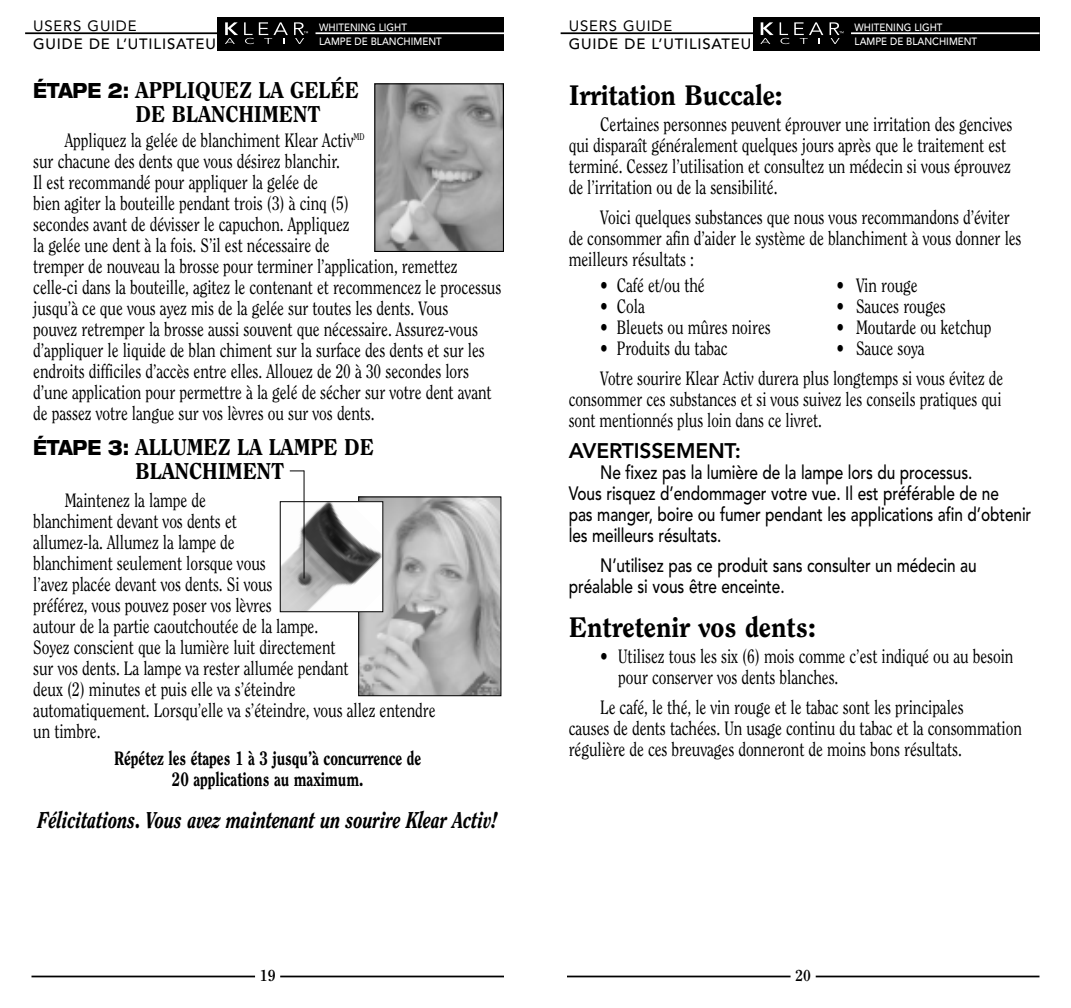
<style>
.page{position:relative;width:1071px;height:1008px;background:#fff}
.page>*{position:absolute;margin:0;border:0;box-sizing:border-box;transform-origin:0 0}
.t1{font:800 28px "Clearface";letter-spacing:-.005em;color:#000}
.t2{font:800 22.75px/24.5px "Clearface";letter-spacing:-.005em;color:#000;scale:.95 1}
.t3{font:italic 800 22.75px "Clearface";letter-spacing:-.005em;color:#000;scale:.8 1}
.t4{font:800 21px "Avenir";letter-spacing:-.005em;color:#000}
.t5{font:19.25px/21px "Clearface";letter-spacing:-.005em;color:#000;scale:.8 1}
.t6{font:500 19.25px/21px "Avenir";letter-spacing:-.005em;color:#000;scale:.8 1}
.t7{font:19.25px/21px "Clearface";letter-spacing:-.005em;color:#000;scale:.79 1}
.t8{font:800 19.25px/21px "Clearface";letter-spacing:-.005em;color:#000;text-align:center;scale:.8 1}
.t9{font:700 15.75px "Clearface";color:#000}
.t10{font:500 14.88px "Avenir";letter-spacing:.055em;color:#000}
.t11{font:14.88px "Avenir";letter-spacing:.055em;color:#000}
.t12{font:500 10.5px/14px "Avenir";color:#fff;scale:.93 1}
.s1{font-family:"Helvetica Neue";font-stretch:expanded;font-size:21px}
</style>
<div class="page">
<hr style="left:561px;top:32px;width:199px;height:2px;background:#000">
<hr style="left:567px;top:976px;width:224px;height:1px;background:#000">
<hr style="left:816px;top:976px;width:224px;height:1px;background:#000">
<div style="left:753px;top:17px;width:287px;height:33px;background:#000"></div>
<svg style="left:760px;top:22px;width:14px;height:22px"></svg>
<svg style="left:780px;top:22px;width:43px;height:22px"></svg>
<svg style="left:830px;top:22px;width:14px;height:22px"></svg>
<hr style="left:851px;top:32px;width:189px;height:2px;background:#fff">
<hr style="left:25px;top:32px;width:199px;height:2px;background:#000">
<hr style="left:32px;top:976px;width:223px;height:1px;background:#000">
<hr style="left:280px;top:976px;width:224px;height:1px;background:#000">
<div style="left:217px;top:17px;width:287px;height:33px;background:#000"></div>
<svg style="left:225px;top:22px;width:13px;height:22px"></svg>
<svg style="left:244px;top:22px;width:44px;height:22px"></svg>
<svg style="left:294px;top:22px;width:14px;height:22px"></svg>
<hr style="left:316px;top:32px;width:188px;height:2px;background:#fff">
<img style="left:376px;top:85px;width:126px;height:165px">
<div style="left:374px;top:83px;width:130px;height:169px;border:1px solid #000"></div>
<img style="left:360px;top:499px;width:139px;height:195px">
<div style="left:358px;top:497px;width:143px;height:199px;border:1px solid #000"></div>
<img style="left:282px;top:503px;width:99px;height:107px">
<div style="left:280px;top:501px;width:103px;height:111px;border:1px solid #000"></div>
<hr style="left:304px;top:471px;width:1px;height:108px;background:#000">
<svg style="left:290px;top:470px;width:14px;height:1px"></svg>
<p class="t11" style="left:33px;top:20px;width:105px">USERS GUIDE</p>
<p class="t10" style="left:33px;top:37px;width:194px">GUIDE DE L’UTILISATEUR</p>
<p class="t12" style="left:319px;top:21px;width:133px">WHITENING LIGHT<br>LAMPE DE BLANCHIMENT</p>
<p class="t2" style="left:136px;top:79px;width:237px;text-indent:-102px"><span class="s1">ÉTAPE 2:</span> APPLIQUEZ LA GELÉE<br>DE BLANCHIMENT</p>
<p class="t5" style="left:33px;top:131px;width:587px;text-indent:32px">Appliquez la gelée de blanchiment Klear Activ<sup>MD<br></sup>sur chacune des dents que vous désirez blanchir.<br>Il est recommandé pour appliquer la gelée de<br>bien agiter la bouteille pendant trois (3) à cinq (5)<br>secondes avant de dévisser le capuchon. Appliquez<br>la gelée une dent à la fois. S’il est nécessaire de<br>tremper de nouveau la brosse pour terminer l’application, remettez celle-ci dans la bouteille, agitez le contenant et recommencez le processus jusqu’à ce que vous ayez mis de la gelée sur toutes les dents. Vous<br>pouvez retremper la brosse aussi souvent que nécessaire. Assurez-vous d’appliquer le liquide de blan chiment sur la surface des dents et sur les endroits difficiles d’accès entre elles. Allouez de 20 à 30 secondes lors d’une application pour permettre à la gelé de sécher sur votre dent avant de passez votre langue sur vos lèvres ou sur vos dents.</p>
<p class="t2" style="left:33px;top:436px;width:360px;text-align:center"><span class="s1">ÉTAPE 3:</span> ALLUMEZ LA LAMPE DE<br>BLANCHIMENT</p>
<p class="t5" style="left:33px;top:491px;width:504px;text-indent:31px">Maintenez la lampe de<br>blanchiment devant vos dents et<br>allumez-la. Allumez la lampe de<br>blanchiment seulement lorsque vous<br>l’avez placée devant vos dents. Si vous<br>préférez, vous pouvez poser vos lèvres<br>autour de la partie caoutchoutée de la lampe.<br>Soyez conscient que la lumière luit directement<br>sur vos dents. La lampe va rester allumée pendant<br>deux (2) minutes et puis elle va s’éteindre<br>automatiquement. Lorsqu’elle va s’éteindre, vous allez entendre un timbre.</p>
<p class="t8" style="left:114px;top:748px;width:385px">Répétez les étapes 1 à 3 jusqu’à concurrence de<br>20 applications au maximum.</p>
<p class="t3" style="left:38px;top:810px;width:576px">Félicitations. Vous avez maintenant un sourire Klear Activ!</p>
<p class="t11" style="left:569px;top:20px;width:105px">USERS GUIDE</p>
<p class="t10" style="left:569px;top:37px;width:194px">GUIDE DE L’UTILISATEUR</p>
<p class="t12" style="left:855px;top:21px;width:133px">WHITENING LIGHT<br>LAMPE DE BLANCHIMENT</p>
<h1 class="t1" style="left:569px;top:84px;width:215px">Irritation Buccale:</h1>
<p class="t5" style="left:569px;top:115px;width:556px;text-indent:31px">Certaines personnes peuvent éprouver une irritation des gencives qui disparaît généralement quelques jours après que le traitement est terminé. Cessez l’utilisation et consultez un médecin si vous éprouvez de l’irritation ou de la sensibilité.</p>
<p class="t5" style="left:569px;top:208px;width:568px;text-indent:31px">Voici quelques substances que nous vous recommandons d’éviter de consommer afin d’aider le système de blanchiment à vous donner les meilleurs résultats :</p>
<p class="t5" style="left:600px;top:276px;width:132px">• Café et/ou thé</p>
<p class="t5" style="left:837px;top:276px;width:103px">• Vin rouge</p>
<p class="t5" style="left:600px;top:297px;width:57px">• Cola</p>
<p class="t5" style="left:837px;top:297px;width:138px">• Sauces rouges</p>
<p class="t5" style="left:600px;top:318px;width:215px">• Bleuets ou mûres noires</p>
<p class="t5" style="left:837px;top:318px;width:195px">• Moutarde ou ketchup</p>
<p class="t5" style="left:600px;top:339px;width:161px">• Produits du tabac</p>
<p class="t5" style="left:600px;top:335px;width:505px;line-height:29.8px;text-indent:236px">• Sauce soya<br>Votre sourire Klear Activ durera plus longtemps si vous évitez de</p>
<p class="t7" style="left:569px;top:390px;width:549px">consommer ces substances et si vous suivez les conseils pratiques qui sont mentionnés plus loin dans ce livret.</p>
<p class="t4" style="left:569px;top:443px;width:174px">AVERTISSEMENT:</p>
<p class="t6" style="left:569px;top:464px;width:580px;text-indent:31px">Ne fixez pas la lumière de la lampe lors du processus.<br>Vous risquez d’endommager votre vue. Il est préférable de ne<br>pas manger, boire ou fumer pendant les applications afin d’obtenir les meilleurs résultats.</p>
<p class="t6" style="left:569px;top:557px;width:511px;text-indent:31px">N’utilisez pas ce produit sans consulter un médecin au préalable si vous être enceinte.</p>
<h1 class="t1" style="left:569px;top:616px;width:249px">Entretenir vos dents:</h1>
<p class="t5" style="left:618px;top:647px;width:495px;text-indent:-18px">• Utilisez tous les six (6) mois comme c’est indiqué ou au besoin pour conserver vos dents blanches.</p>
<p class="t5" style="left:569px;top:698px;width:568px;text-indent:31px">Le café, le thé, le vin rouge et le tabac sont les principales<br>causes de dents tachées. Un usage continu du tabac et la consommation régulière de ces breuvages donneront de moins bons résultats.</p>
<p class="t9" style="left:260px;top:969px;width:17px">19</p>
<p class="t9" style="left:795px;top:969px;width:17px">20</p>
</div>
